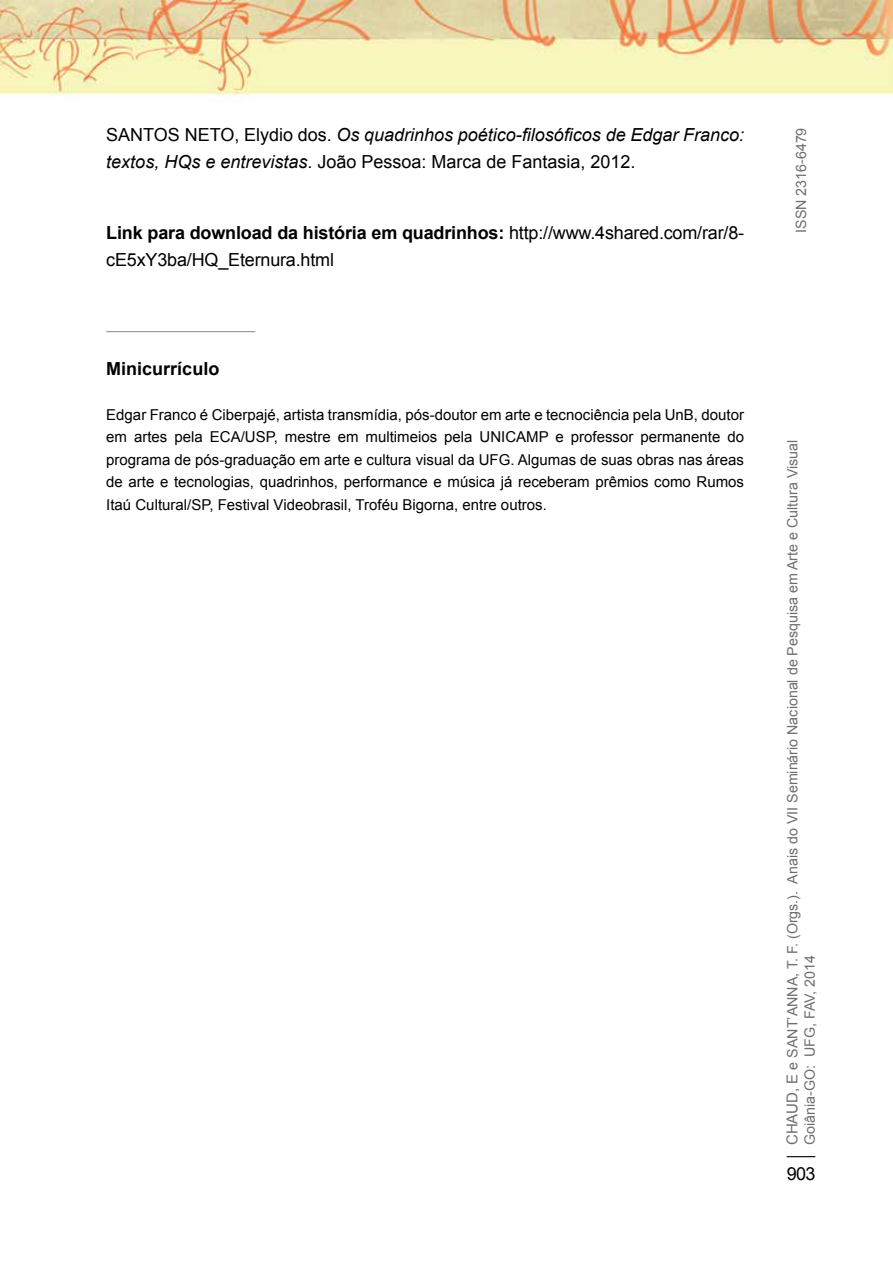
<style>
.page{position:relative;width:893px;height:1263px;background:#fff}
.page>*{position:absolute;margin:0;border:0;box-sizing:border-box;transform-origin:0 0}
.t1{font:italic 18px/27px "Arial";color:#000}
.t2{font:18px/27px "Arial";letter-spacing:-.01em;color:#000}
.t3{font:700 18px "Arial";color:#000}
.t4{font:15px/22.5px "Arial";color:#000;text-align:justify}
.t5{font:14.25px/17.1px "Arial";color:#6d6e71}
.s1{font-style:normal}
.s2{font-weight:700}
.s3{font-size:15px}
</style>
<div class="page">
<svg style="left:787px;top:1156px;width:28px;height:1px"></svg>
<img style="left:0;top:0;width:893px;height:102px">
<hr style="left:106px;top:331px;width:149px;height:1px;background:#939598">
<p class="t1" style="left:106px;top:121px;width:639px"><span class="s1">SANTOS NETO, Elydio dos.</span> Os quadrinhos poético-filosóficos de Edgar Franco: textos, HQs e entrevistas<span class="s1">. João Pessoa: Marca de Fantasia, 2012.</span></p>
<p class="t2" style="left:106px;top:219px;width:639px"><span class="s2">Link para download da história em quadrinhos:</span> http://www.4shared.com/rar/8- cE5xY3ba/HQ_Eternura.html</p>
<p class="t3" style="left:106px;top:357px;width:115px">Minicurrículo</p>
<p class="t4" style="left:106px;top:403px;width:639px">Edgar Franco é Ciberpajé, artista transmídia, pós-doutor em arte e tecnociência pela UnB, doutor em artes pela ECA/USP, mestre em multimeios pela UNICAMP e professor permanente do programa de pós-graduação em arte e cultura visual da UFG. Algumas de suas obras nas áreas de arte e tecnologias, quadrinhos, performance e música já receberam prêmios como Rumos Itaú Cultural/SP, Festival Videobrasil, Troféu Bigorna, entre outros.</p>
<p class="t5" style="left:793px;top:233px;width:107px;rotate:-90deg">ISSN 2316-6479</p>
<p class="t5" style="left:784px;top:1145px;width:707px;rotate:-90deg"><span class="s3">Chaud, E</span> e Sant’Anna, T. F. (Orgs.). Anais do VII Seminário Nacional de Pesquisa em Arte e Cultura Visual<br>Goiânia-GO: U FG, FAV, 2014</p>
<p class="t2" style="left:787px;top:1160px;width:30px">903</p>
</div>
